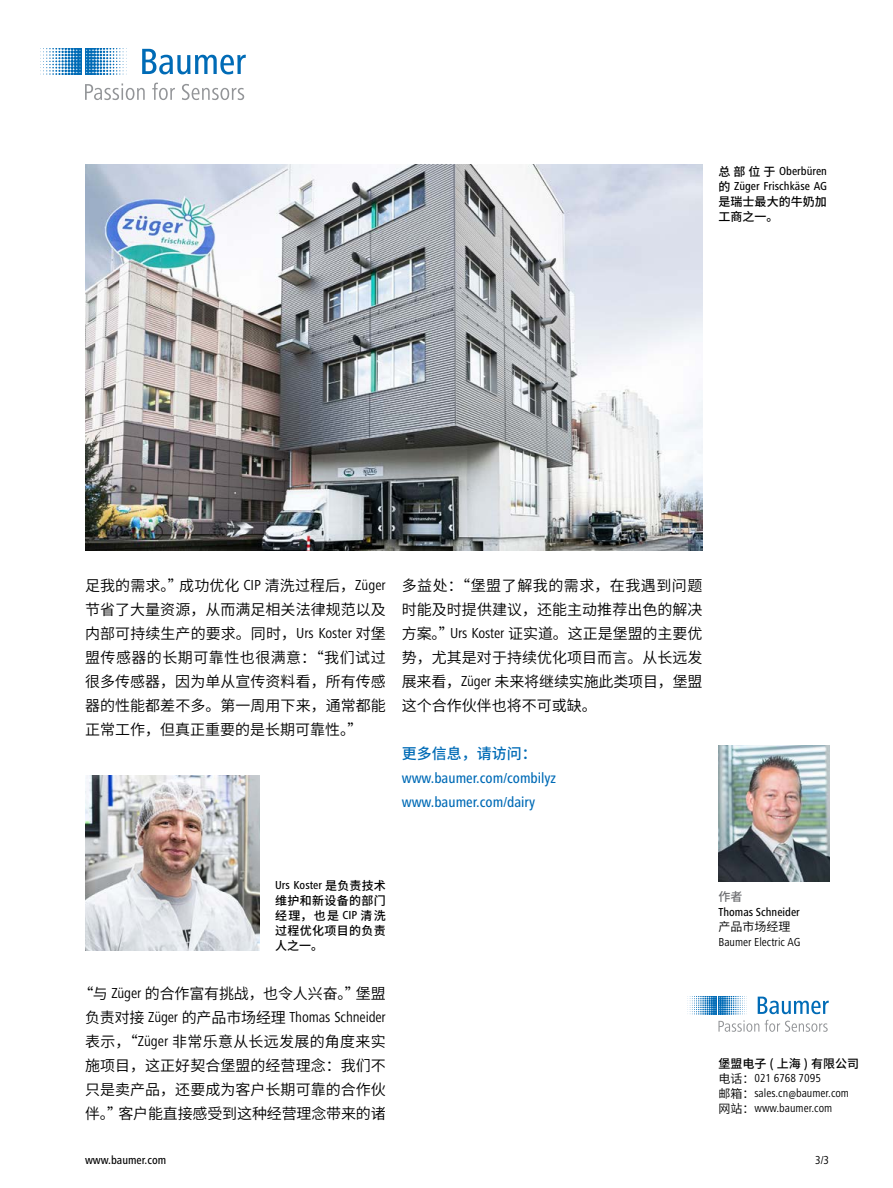
<style>
.page{position:relative;width:893px;height:1188px;background:#fff}
.page>*{position:absolute;margin:0;border:0;box-sizing:border-box;transform-origin:0 0}
.t1{font:15px/24px "Source Han Sans CN";color:#000;text-align:justify}
.t2{font:500 condensed 15px/24px "Frutiger Next LT";color:#006bb6}
.t3{font:condensed 15px "Frutiger Next LT";letter-spacing:-.01em;color:#000}
.t4{font:500 15px "Source Han Sans CN";color:#006bb6}
.t5{font:500 condensed 12px/15px "Frutiger Next LT";color:#000}
.t6{font:condensed 12px/15px "Frutiger Next LT";color:#000}
.t7{font:500 12px/15px "Source Han Sans CN";letter-spacing:.005em;color:#000}
.t8{font:12px "Source Han Sans CN";color:#000}
.t9{font:500 12px "Source Han Sans CN";color:#6d6e71}
.s1{font-family:"Source Han Sans CN";font-stretch:normal}
.s2{font-family:"Frutiger Next LT";font-stretch:condensed}
</style>
<div class="page">
<img style="left:718px;top:745px;width:111px;height:137px">
<svg style="left:689px;top:996px;width:140px;height:36px"></svg>
<img style="left:85px;top:775px;width:175px;height:176px">
<img style="left:85px;top:164px;width:617px;height:386px">
<svg style="left:142px;top:49px;width:104px;height:25px"></svg>
<svg style="left:40px;top:49px;width:87px;height:26px"></svg>
<svg style="left:85px;top:83px;width:60px;height:17px"></svg>
<svg style="left:152px;top:83px;width:23px;height:17px"></svg>
<svg style="left:182px;top:84px;width:62px;height:16px"></svg>
<p class="t5" style="left:718px;top:164px;width:110px"><span class="s1">总部位于</span> Oberbüren<span class="s1">的</span> Züger Frischkäse AG</p>
<p class="t7" style="left:718px;top:194px;width:110px">是瑞士最大的牛奶加工商之一。</p>
<p class="t1" style="left:85px;top:573px;width:302px">足我的需求。”成功优化 <span class="s2">CIP</span> 清洗过程后，<span class="s2">Züger</span>节省了大量资源，从而满足相关法律规范以及内部可持续生产的要求。同时，<span class="s2">Urs Koster</span> 对堡盟传感器的长期可靠性也很满意：“我们试过很多传感器，因为单从宣传资料看，所有传感器的性能都差不多。第一周用下来，通常都能正常工作，但真正重要的是长期可靠性。”</p>
<p class="t1" style="left:402px;top:573px;width:302px">多益处：“堡盟了解我的需求，在我遇到问题时能及时提供建议，还能主动推荐出色的解决方案。”<span class="s2">Urs Koster</span> 证实道。这正是堡盟的主要优势，尤其是对于持续优化项目而言。从长远发展来看，<span class="s2">Züger</span> 未来将继续实施此类项目，堡盟这个合作伙伴也将不可或缺。</p>
<p class="t4" style="left:402px;top:745px;width:136px">更多信息，请访问：</p>
<p class="t2" style="left:402px;top:766px;width:156px">www.baumer.com/combilyz www.baumer.com/dairy</p>
<p class="t5" style="left:275px;top:877px;width:112px">Urs Koster <span class="s1">是负责技术</span></p>
<p class="t7" style="left:275px;top:893px;width:112px;text-align:justify">维护和新设备的部门经理，也是 <span class="s2">CIP</span> 清洗过程优化项目的负责人之一。</p>
<p class="t1" style="left:78px;top:981px;width:309px">“与 <span class="s2">Züger</span> 的合作富有挑战，也令人兴奋。”堡盟</p>
<p class="t3" style="left:85px;top:1009px;width:302px"><span class="s1">负责对接</span> Züger <span class="s1">的产品市场经理</span> Thomas Schneider</p>
<p class="t1" style="left:85px;top:1029px;width:302px">表示，“<span class="s2">Züger</span> 非常乐意从长远发展的角度来实施项目，这正好契合堡盟的经营理念：我们不只是卖产品，还要成为客户长期可靠的合作伙伴。”客户能直接感受到这种经营理念带来的诸</p>
<p class="t9" style="left:718px;top:890px;width:25px">作者</p>
<p class="t5" style="left:718px;top:904px;width:83px">Thomas Schneider</p>
<p class="t8" style="left:718px;top:920px;width:73px">产品市场经理</p>
<p class="t6" style="left:718px;top:934px;width:83px">Baumer Electric AG</p>
<p class="t7" style="left:718px;top:1056px;width:142px">堡盟电子 ( 上海 ) 有限公司</p>
<p class="t6" style="left:718px;top:1071px;width:132px"><span class="s1">电话：</span>021 6768 7095<br><span class="s1">邮箱：</span>sales.cn@baumer.com<span class="s1">网站：</span>www.baumer.com</p>
<p class="t5" style="left:85px;top:1152px;width:83px">www.baumer.com</p>
<p class="t6" style="left:815px;top:1152px;width:16px">3/3</p>
</div>
